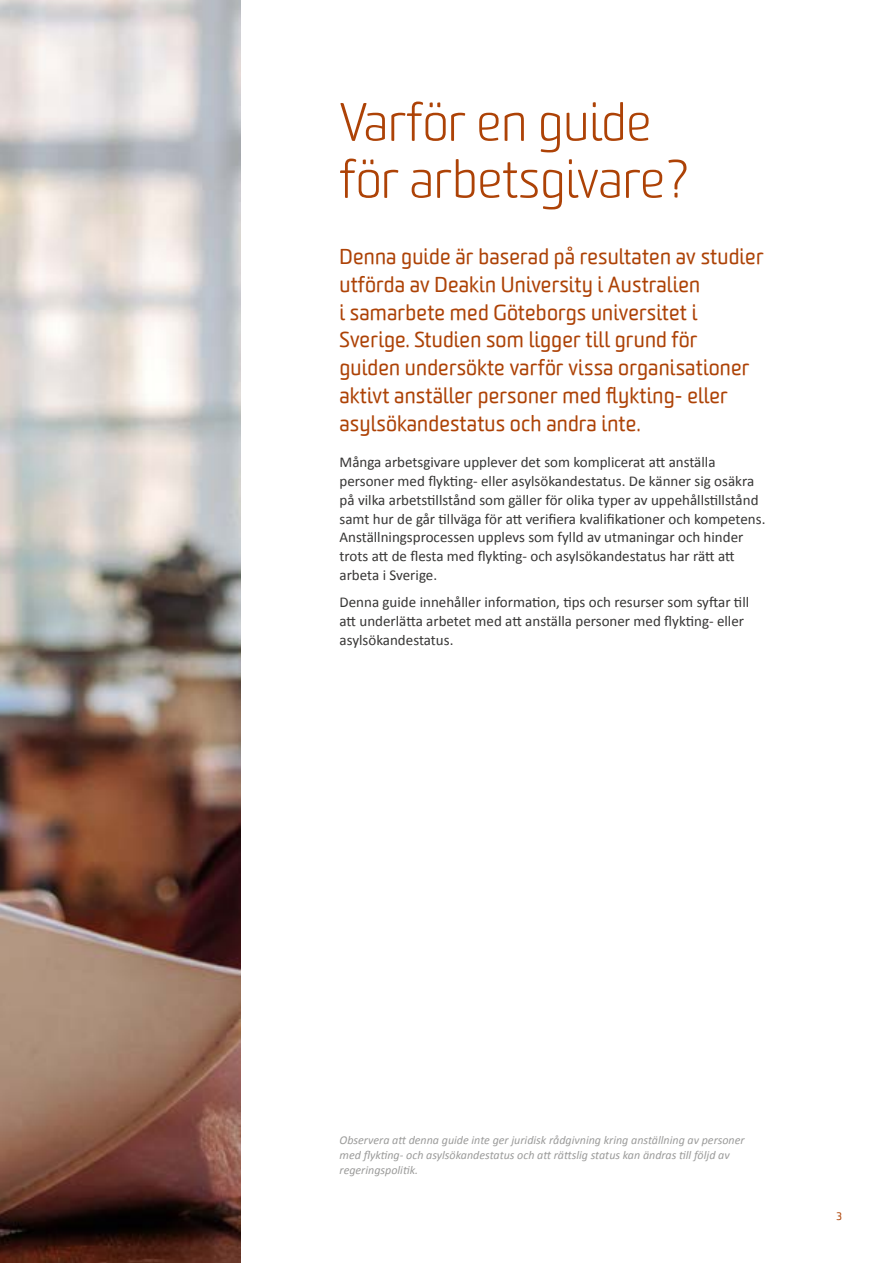
<style>
.page{position:relative;width:893px;height:1263px;background:#fff}
.page>*{position:absolute;margin:0;border:0;box-sizing:border-box;transform-origin:0 0}
.t1{font:300 51px/57px "Worldly";color:#ad4206}
.t2{font:21px/27.8px "Worldly";letter-spacing:.01em;color:#ad4206}
.t3{font:15px/18.8px "Calibri";color:#373635}
.t4{font:italic 12px/15px "Calibri";color:#9b9b9a}
.t5{font:10.5px "Worldly";color:#ad4206}
</style>
<div class="page">
<img style="left:0;top:0;width:240px;height:1263px">
<h1 class="t1" style="left:339px;top:95px;width:353px">Varför en guide för arbetsgivare?</h1>
<p class="t2" style="left:339px;top:243px;width:426px">Denna guide är baserad på resultaten av studier utförda av Deakin University i Australien<br>i samarbete med Göteborgs universitet i Sverige. Studien som ligger till grund för<br>guiden undersökte varför vissa organisationer aktivt anställer personer med flykting- eller asylsökandestatus och andra inte.</p>
<p class="t3" style="left:340px;top:453px;width:427px">Många arbetsgivare upplever det som komplicerat att anställa personer med flykting- eller asylsökandestatus. De känner sig osäkra på vilka arbetstillstånd som gäller för olika typer av uppehållstillstånd samt hur de går tillväga för att verifiera kvalifikationer och kompetens.<br>Anställningsprocessen upplevs som fylld av utmaningar och hinder trots att de flesta med flykting- och asylsökandestatus har rätt att arbeta i Sverige.</p>
<p class="t3" style="left:340px;top:592px;width:411px">Denna guide innehåller information, tips och resurser som syftar till att underlätta arbetet med att anställa personer med flykting- eller asylsökandestatus.</p>
<p class="t4" style="left:340px;top:1132px;width:407px">Observera att denna guide inte ger juridisk rådgivning kring anställning av personer med flykting- och asylsökandestatus och att rättslig status kan ändras till följd av regeringspolitik.</p>
<p class="t5" style="left:836px;top:1210px;width:7px">3</p>
</div>
